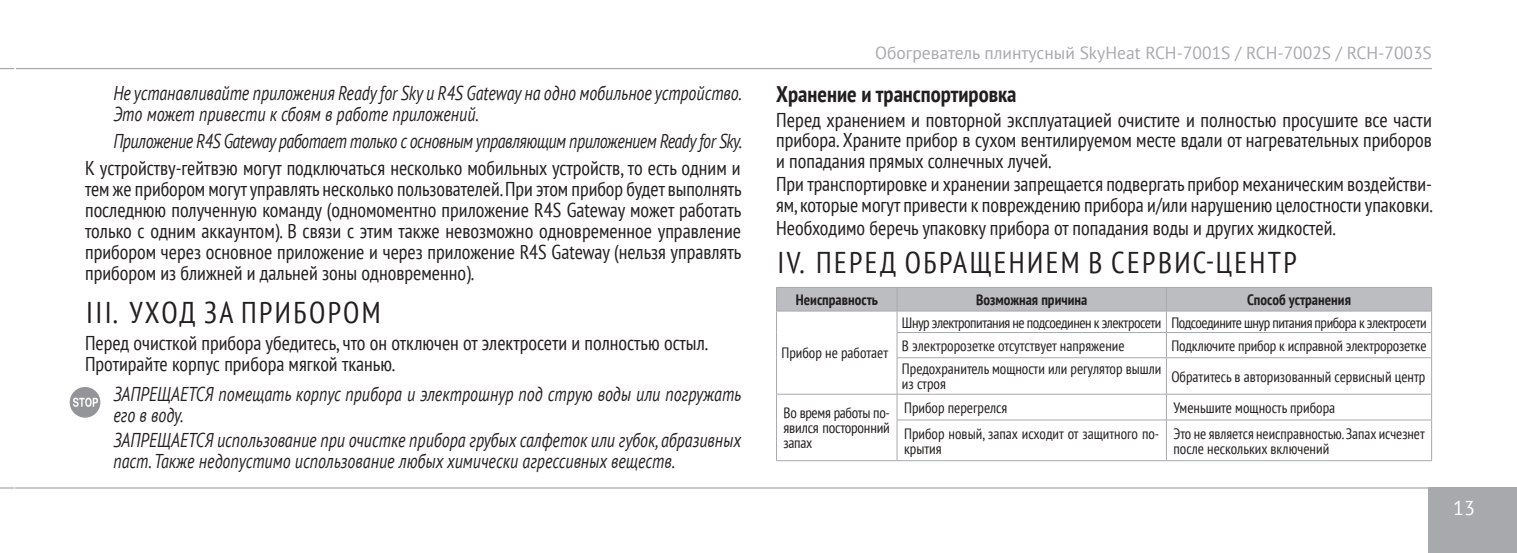
<style>
.page{position:relative;width:1517px;height:553px;background:#fff}
.page>*{position:absolute;margin:0;border:0;box-sizing:border-box;transform-origin:0 0}
.t1{font:condensed 30px "PT Sans";letter-spacing:.08em;color:#231f20}
.t2{font:700 condensed 22.5px "PT Sans";color:#231f20}
.t3{font:condensed 20px/21px "PT Sans";color:#231f20;text-align:justify}
.t4{font:italic 20px/21px "PT Sans";color:#231f20;scale:.8 1}
.t5{font:italic 20px "PT Sans";letter-spacing:-.03em;color:#231f20;scale:.8 1}
.t6{font:20px "PT Sans";color:#fff}
.t7{font:17.5px "PT Sans";color:#a8a9ad}
.t8{font:condensed 15px/15px "PT Sans";letter-spacing:-.005em;color:#231f20}
.t9{font:condensed 15px/23.2px "PT Sans";letter-spacing:-.03em;color:#231f20}
.t10{font:700 condensed 15px "PT Sans";color:#231f20}
</style>
<div class="page">
<div style="left:1428px;top:487px;width:89px;height:66px;background:#a8a9ad"></div>
<svg style="left:0;top:68px;width:14px;height:1px"></svg>
<svg style="left:0;top:487px;width:14px;height:1px"></svg>
<hr style="left:16px;top:68px;width:1415px;height:1px;background:#a8a9ad">
<hr style="left:15px;top:487px;width:1449px;height:1px;background:#a8a9ad">
<svg style="left:70px;top:387px;width:30px;height:31px"></svg>
<hr style="left:776px;top:358px;width:1px;height:36px;background:#a8a9ad">
<svg style="left:776px;top:287px;width:656px;height:71px"></svg>
<hr style="left:896px;top:357px;width:270px;height:1px;background:#a8a9ad">
<hr style="left:896px;top:358px;width:1px;height:36px;background:#a8a9ad">
<hr style="left:1166px;top:357px;width:265px;height:1px;background:#a8a9ad">
<hr style="left:1166px;top:358px;width:1px;height:36px;background:#a8a9ad">
<hr style="left:1431px;top:358px;width:1px;height:36px;background:#a8a9ad">
<hr style="left:776px;top:394px;width:121px;height:1px;background:#a8a9ad">
<svg style="left:776px;top:394px;width:1px;height:26px"></svg>
<hr style="left:776px;top:420px;width:1px;height:40px;background:#a8a9ad">
<hr style="left:897px;top:394px;width:269px;height:1px;background:#a8a9ad">
<svg style="left:896px;top:394px;width:1px;height:25px"></svg>
<hr style="left:1166px;top:394px;width:265px;height:1px;background:#a8a9ad">
<svg style="left:1166px;top:394px;width:1px;height:25px"></svg>
<svg style="left:1431px;top:394px;width:1px;height:25px"></svg>
<hr style="left:896px;top:419px;width:270px;height:1px;background:#a8a9ad">
<hr style="left:896px;top:420px;width:1px;height:40px;background:#a8a9ad">
<hr style="left:1166px;top:419px;width:265px;height:1px;background:#a8a9ad">
<hr style="left:1166px;top:420px;width:1px;height:40px;background:#a8a9ad">
<hr style="left:1431px;top:420px;width:1px;height:40px;background:#a8a9ad">
<hr style="left:776px;top:460px;width:121px;height:1px;background:#a8a9ad">
<hr style="left:897px;top:460px;width:269px;height:1px;background:#a8a9ad">
<hr style="left:1166px;top:460px;width:265px;height:1px;background:#a8a9ad">
<p class="t4" style="left:113px;top:83px;width:787px">Не устанавливайте приложения Ready for Sky и R4S Gateway на одно мобильное устройство.<br>Это может привести к сбоям в работе приложений.</p>
<p class="t5" style="left:113px;top:128px;width:787px">Приложение R4S Gateway работает только с основным управляющим приложением Ready for Sky.</p>
<p class="t3" style="left:85px;top:157px;width:658px">К устройству-гейтвэю могут подключаться несколько мобильных устройств, то есть одним и тем же прибором могут управлять несколько пользователей. При этом прибор будет выполнять последнюю полученную команду (одномоментно приложение R4S Gateway может работать только с одним аккаунтом). В связи с этим также невозможно одновременное управление прибором через основное приложение и через приложение R4S Gateway (нельзя управлять прибором из ближней и дальней зоны одновременно).</p>
<h1 class="t1" style="left:86px;top:293px;width:296px">III. УХОД ЗА ПРИБОРОМ</h1>
<p class="t3" style="left:85px;top:332px;width:625px">Перед очисткой прибора убедитесь, что он отключен от электросети и полностью остыл.<br>Протирайте корпус прибора мягкой тканью.</p>
<p class="t4" style="left:113px;top:383px;width:786px">ЗАПРЕЩАЕТСЯ помещать корпус прибора и электрошнур под струю воды или погружать его в воду.</p>
<p class="t4" style="left:113px;top:428px;width:786px">ЗАПРЕЩАЕТСЯ использование при очистке прибора грубых салфеток или губок, абразивных паст. Также недопустимо использование любых химически агрессивных веществ.</p>
<p class="t7" style="left:875px;top:42px;width:558px">Обогреватель плинтусный SkyHeat RCH-7001S / RCH-7002S / RCH-7003S</p>
<p class="t2" style="left:776px;top:80px;width:242px">Хранение и транспортировка</p>
<p class="t3" style="left:776px;top:109px;width:657px">Перед хранением и повторной эксплуатацией очистите и полностью просушите все части прибора. Храните прибор в сухом вентилируемом месте вдали от нагревательных приборов и попадания прямых солнечных лучей.</p>
<p class="t3" style="left:776px;top:173px;width:658px">При транспортировке и хранении запрещается подвергать прибор механическим воздействи&shy;ям, которые могут привести к повреждению прибора и/или нарушению целостности упаковки.</p>
<p class="t3" style="left:776px;top:217px;width:561px">Необходимо беречь упаковку прибора от попадания воды и других жидкостей.</p>
<h1 class="t1" style="left:777px;top:243px;width:521px">IV. ПЕРЕД ОБРАЩЕНИЕМ В СЕРВИС-ЦЕНТР</h1>
<p class="t10" style="left:796px;top:290px;width:84px">Неисправность</p>
<p class="t10" style="left:976px;top:290px;width:113px">Возможная причина</p>
<p class="t10" style="left:1247px;top:290px;width:105px">Способ устранения</p>
<p class="t8" style="left:781px;top:345px;width:108px">Прибор не работает</p>
<p class="t9" style="left:902px;top:310px;width:526px">Шнур электропитания не подсоединен к электросети Подсоедините шнур питания прибора к электросети<br>В электророзетке отсутствует напряжение</p>
<p class="t8" style="left:1171px;top:338px;width:257px">Подключите прибор к исправной электророзетке</p>
<p class="t8" style="left:902px;top:361px;width:261px">Предохранитель мощности или регулятор вышли из строя</p>
<p class="t8" style="left:1171px;top:368px;width:255px">Обратитесь в авторизованный сервисный центр</p>
<p class="t8" style="left:783px;top:405px;width:108px;text-align:justify">Во время работы по&shy;явился посторонний запах</p>
<p class="t8" style="left:904px;top:400px;width:105px">Прибор перегрелся</p>
<p class="t8" style="left:1173px;top:400px;width:163px">Уменьшите мощность прибора</p>
<p class="t8" style="left:904px;top:425px;width:257px">Прибор новый, запах исходит от защитного по&shy;крытия</p>
<p class="t8" style="left:1173px;top:425px;width:253px">Это не является неисправностью. Запах исчезнет после нескольких включений</p>
<p class="t6" style="left:1453px;top:495px;width:23px">13</p>
</div>
